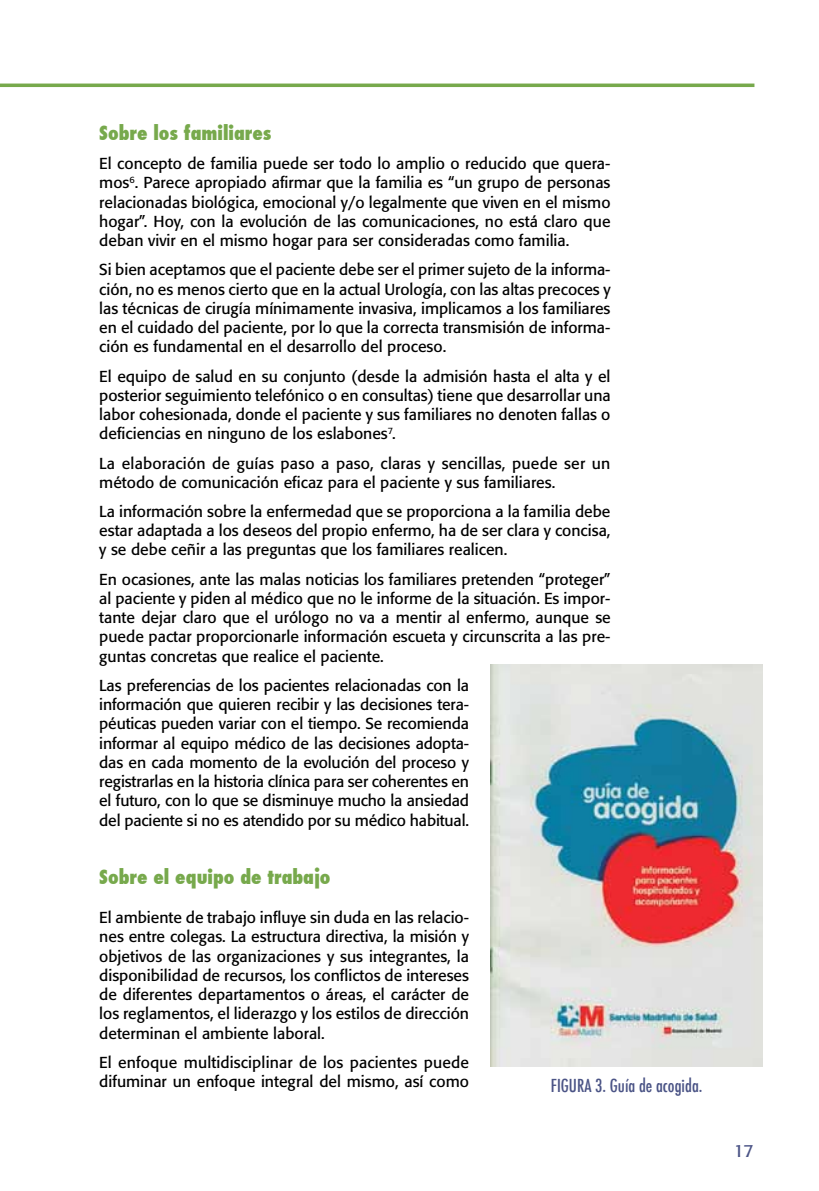
<style>
.page{position:relative;width:819px;height:1191px;background:#fff}
.page>*{position:absolute;margin:0;border:0;box-sizing:border-box;transform-origin:0 0}
.t1{font:800 condensed 19.25px "Futura";color:#77a94c}
.t2{font:500 condensed 17.5px "Futura";color:#4b5486}
.t3{font:17.5px "Formata";color:#4b5486}
.t4{font:15.75px/19.2px "Formata";color:#000;text-align:justify}
</style>
<div class="page">
<hr style="left:0;top:84px;width:754px;height:3px;background:#77a94c">
<img style="left:491px;top:665px;width:271px;height:401px">
<p class="t1" style="left:99px;top:120px;width:174px">Sobre los familiares</p>
<p class="t4" style="left:99px;top:154px;width:512px">El concepto de familia puede ser todo lo amplio o reducido que quera&shy;mos<sup>6</sup>. Parece apropiado afirmar que la familia es “un grupo de personas relacionadas biológica, emocional y/o legalmente que viven en el mismo hogar”. Hoy, con la evolución de las comunicaciones, no está claro que deban vivir en el mismo hogar para ser consideradas como familia.</p>
<p class="t4" style="left:99px;top:260px;width:513px">Si bien aceptamos que el paciente debe ser el primer sujeto de la informa&shy;ción, no es menos cierto que en la actual Urología, con las altas precoces y las técnicas de cirugía mínimamente invasiva, implicamos a los familiares en el cuidado del paciente, por lo que la correcta transmisión de informa&shy;ción es fundamental en el desarrollo del proceso.</p>
<p class="t4" style="left:99px;top:366px;width:513px">El equipo de salud en su conjunto (desde la admisión hasta el alta y el posterior seguimiento telefónico o en consultas) tiene que desarrollar una labor cohesionada, donde el paciente y sus familiares no denoten fallas o deficiencias en ninguno de los eslabones<sup>7</sup>.</p>
<p class="t4" style="left:99px;top:453px;width:512px">La elaboración de guías paso a paso, claras y sencillas, puede ser un método de comunicación eficaz para el paciente y sus familiares.</p>
<p class="t4" style="left:99px;top:502px;width:512px">La información sobre la enfermedad que se proporciona a la familia debe estar adaptada a los deseos del propio enfermo, ha de ser clara y concisa, y se debe ceñir a las preguntas que los familiares realicen.</p>
<p class="t4" style="left:99px;top:569px;width:513px">En ocasiones, ante las malas noticias los familiares pretenden “proteger” al paciente y piden al médico que no le informe de la situación. Es impor&shy;tante dejar claro que el urólogo no va a mentir al enfermo, aunque se puede pactar proporcionarle información escueta y circunscrita a las pre&shy;guntas concretas que realice el paciente.</p>
<p class="t4" style="left:99px;top:675px;width:371px">Las preferencias de los pacientes relacionadas con la información que quieren recibir y las decisiones tera&shy;péuticas pueden variar con el tiempo. Se recomienda informar al equipo médico de las decisiones adopta&shy;das en cada momento de la evolución del proceso y registrarlas en la historia clínica para ser coherentes en el futuro, con lo que se disminuye mucho la ansiedad del paciente si no es atendido por su médico habitual.</p>
<p class="t1" style="left:99px;top:863px;width:233px">Sobre el equipo de trabajo</p>
<p class="t4" style="left:99px;top:908px;width:371px">El ambiente de trabajo influye sin duda en las relacio&shy;nes entre colegas. La estructura directiva, la misión y objetivos de las organizaciones y sus integrantes, la disponibilidad de recursos, los conflictos de intereses de diferentes departamentos o áreas, el carácter de los reglamentos, el liderazgo y los estilos de dirección determinan el ambiente laboral.</p>
<p class="t4" style="left:99px;top:1052px;width:371px">El enfoque multidisciplinar de los pacientes puede difuminar un enfoque integral del mismo, así como</p>
<p class="t2" style="left:551px;top:1074px;width:153px">FIGURA 3. Guía de acogida.</p>
<p class="t3" style="left:733px;top:1140px;width:21px">17</p>
</div>
